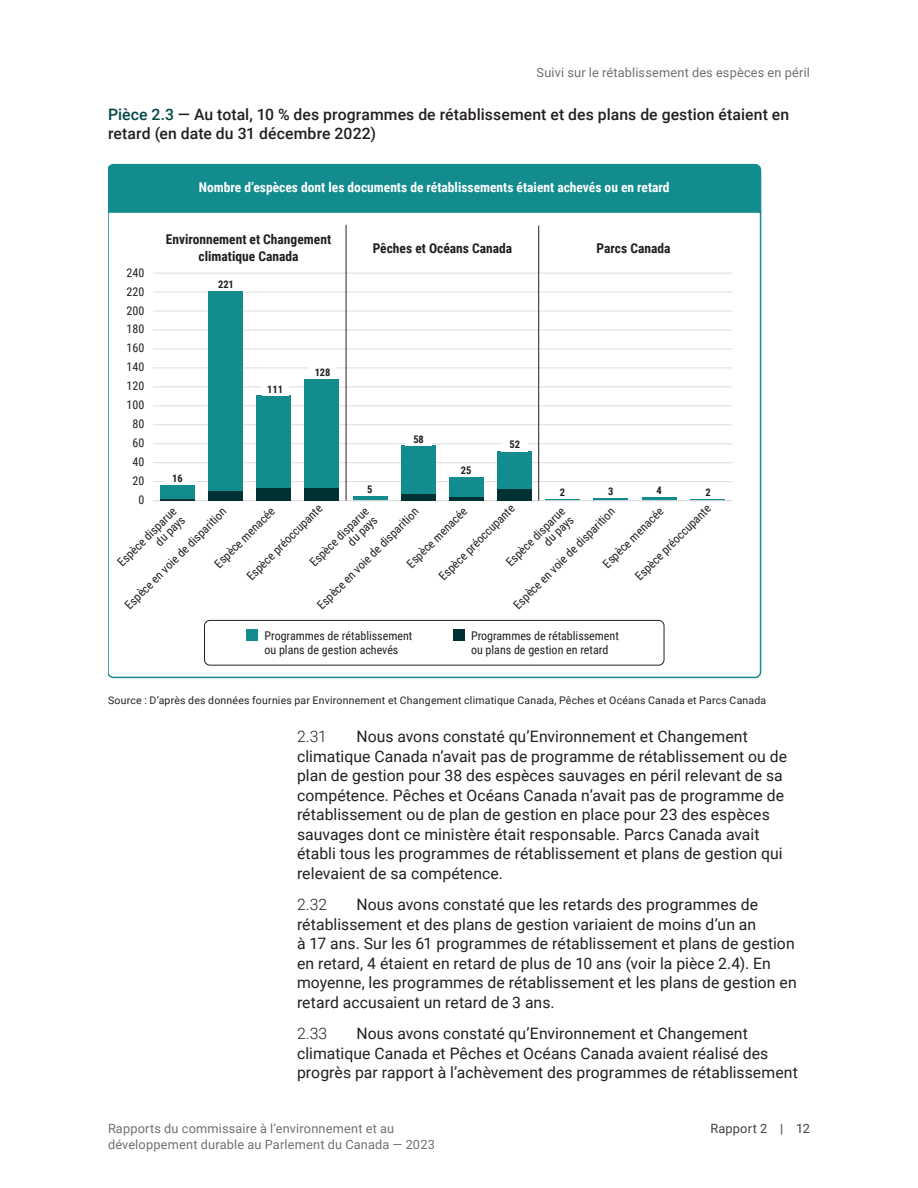
<style>
.page{position:relative;width:918px;height:1188px;background:#fff}
.page>*{position:absolute;margin:0;border:0;box-sizing:border-box;transform-origin:0 0}
.Para_num{font:15.75px/19.5px "Roboto";letter-spacing:.005em;color:#231f20}
.Exhibit_Title{font:500 15.75px/18.8px "Roboto";letter-spacing:.005em;color:#231f20}
.Para_num-2{font:300 15.75px "Roboto";color:#231f20}
.t1{font:700 13.5px "Roboto Condensed";color:#fff}
.t2{font:700 13.5px/16.2px "Roboto Condensed";color:#231f20;text-align:center}
.t3{font:12.75px/15.8px "Roboto";letter-spacing:.015em;color:#707071}
.t4{font:12.75px "Roboto";letter-spacing:.015em;color:#414042}
.t5{font:12px/14.4px "Roboto Condensed";color:#231f20}
.Note___Source{font:10.5px "Roboto";letter-spacing:.02em;color:#231f20}
.t6{font:700 10.5px "Roboto Condensed";color:#231f20}
.s1{color:#034648}
</style>
<div class="page">
<svg style="left:108px;top:213px;width:654px;height:466px"></svg>
<div style="left:108px;top:163px;width:654px;height:50px;background:#138c8f"></div>
<hr style="left:153px;top:500px;width:578px;height:1px;background:#dcdddf">
<hr style="left:153px;top:481px;width:578px;height:1px;background:#dcdddf">
<hr style="left:153px;top:462px;width:578px;height:1px;background:#dcdddf">
<hr style="left:153px;top:443px;width:578px;height:1px;background:#dcdddf">
<hr style="left:153px;top:424px;width:578px;height:1px;background:#dcdddf">
<hr style="left:153px;top:405px;width:578px;height:1px;background:#dcdddf">
<hr style="left:153px;top:387px;width:578px;height:1px;background:#dcdddf">
<hr style="left:153px;top:368px;width:578px;height:1px;background:#dcdddf">
<hr style="left:153px;top:349px;width:578px;height:1px;background:#dcdddf">
<hr style="left:153px;top:330px;width:578px;height:1px;background:#dcdddf">
<hr style="left:153px;top:311px;width:578px;height:1px;background:#dcdddf">
<hr style="left:153px;top:292px;width:578px;height:1px;background:#dcdddf">
<hr style="left:153px;top:273px;width:578px;height:1px;background:#dcdddf">
<div style="left:160px;top:485px;width:35px;height:14px;background:#138c8f"></div>
<div style="left:208px;top:291px;width:35px;height:200px;background:#138c8f"></div>
<div style="left:256px;top:395px;width:35px;height:93px;background:#138c8f"></div>
<div style="left:305px;top:379px;width:34px;height:109px;background:#138c8f"></div>
<div style="left:353px;top:496px;width:34px;height:5px;background:#138c8f"></div>
<div style="left:401px;top:446px;width:35px;height:48px;background:#138c8f"></div>
<div style="left:449px;top:477px;width:35px;height:20px;background:#138c8f"></div>
<div style="left:497px;top:451px;width:35px;height:38px;background:#138c8f"></div>
<hr style="left:545px;top:499px;width:35px;height:2px;background:#138c8f">
<hr style="left:594px;top:498px;width:34px;height:3px;background:#138c8f">
<hr style="left:642px;top:497px;width:34px;height:4px;background:#138c8f">
<hr style="left:690px;top:499px;width:35px;height:2px;background:#138c8f">
<hr style="left:160px;top:499px;width:35px;height:2px;background:#003133">
<div style="left:208px;top:491px;width:35px;height:10px;background:#003133"></div>
<div style="left:256px;top:488px;width:35px;height:13px;background:#003133"></div>
<div style="left:305px;top:488px;width:34px;height:13px;background:#003133"></div>
<hr style="left:353px;top:500px;width:34px;height:1px;background:#dcdddf">
<div style="left:401px;top:494px;width:35px;height:7px;background:#003133"></div>
<hr style="left:449px;top:497px;width:35px;height:4px;background:#003133">
<div style="left:497px;top:489px;width:35px;height:12px;background:#003133"></div>
<hr style="left:545px;top:500px;width:35px;height:1px;background:#dcdddf">
<hr style="left:594px;top:500px;width:34px;height:1px;background:#dcdddf">
<hr style="left:642px;top:500px;width:34px;height:1px;background:#dcdddf">
<hr style="left:690px;top:500px;width:35px;height:1px;background:#dcdddf">
<hr style="left:346px;top:225px;width:1px;height:276px;background:#231f20">
<hr style="left:538px;top:226px;width:1px;height:275px;background:#231f20">
<div style="left:164px;top:474px;width:27px;height:11px;background:#fff"></div>
<div style="left:262px;top:384px;width:26px;height:11px;background:#fff"></div>
<div style="left:357px;top:484px;width:26px;height:12px;background:#fff"></div>
<div style="left:405px;top:434px;width:27px;height:12px;background:#fff"></div>
<div style="left:453px;top:465px;width:26px;height:11px;background:#fff"></div>
<div style="left:502px;top:440px;width:26px;height:11px;background:#fff"></div>
<div style="left:549px;top:487px;width:27px;height:12px;background:#fff"></div>
<div style="left:695px;top:487px;width:26px;height:12px;background:#fff"></div>
<div style="left:598px;top:486px;width:26px;height:12px;background:#fff"></div>
<div style="left:646px;top:485px;width:26px;height:12px;background:#fff"></div>
<div style="left:309px;top:366px;width:27px;height:13px;background:#fff"></div>
<div style="left:247px;top:629px;width:11px;height:12px;background:#138c8f"></div>
<div style="left:453px;top:629px;width:12px;height:12px;background:#003133"></div>
<div style="left:204px;top:620px;width:460px;height:46px;border:1px solid #231f20;border-radius:5px"></div>
<p class="t3" style="left:536px;top:64px;width:275px">Suivi sur le rétablissement des espèces en péril</p>
<p class="Exhibit_Title" style="left:108px;top:104px;width:683px"><span class="s1">Pièce 2.3</span> — Au total, 10 % des programmes de rétablissement et des plans de gestion étaient en retard (en date du 31 décembre 2022)</p>
<p class="t5" style="left:127px;top:265px;width:19px">240</p>
<p class="t5" style="left:127px;top:284px;width:19px">220</p>
<p class="t5" style="left:127px;top:303px;width:19px">200</p>
<p class="t5" style="left:127px;top:322px;width:19px">180</p>
<p class="t5" style="left:127px;top:341px;width:19px">160</p>
<p class="t5" style="left:127px;top:359px;width:19px">140</p>
<p class="t5" style="left:127px;top:378px;width:19px">120</p>
<p class="t5" style="left:127px;top:397px;width:19px">100</p>
<p class="t5" style="left:133px;top:416px;width:13px">80</p>
<p class="t5" style="left:133px;top:435px;width:13px">60</p>
<p class="t1" style="left:199px;top:178px;width:472px">Nombre d’espèces dont les documents de rétablissements étaient achevés ou en retard</p>
<p class="t2" style="left:166px;top:231px;width:167px">Environnement et Changement climatique Canada</p>
<p class="t2" style="left:373px;top:239px;width:141px">Pêches et Océans Canada</p>
<p class="t2" style="left:597px;top:239px;width:75px">Parcs Canada</p>
<p class="t6" style="left:218px;top:277px;width:17px">221</p>
<p class="t6" style="left:267px;top:381px;width:17px">111</p>
<p class="t6" style="left:315px;top:365px;width:17px">128</p>
<p class="t6" style="left:413px;top:432px;width:12px">58</p>
<p class="t6" style="left:510px;top:437px;width:12px">52</p>
<p class="t5" style="left:133px;top:454px;width:13px">40</p>
<p class="t6" style="left:461px;top:463px;width:12px">25</p>
<p class="t6" style="left:172px;top:471px;width:12px">16</p>
<p class="t5" style="left:133px;top:473px;width:13px">20</p>
<p class="t6" style="left:367px;top:482px;width:7px">5</p>
<p class="t6" style="left:560px;top:485px;width:7px">2</p>
<p class="t6" style="left:608px;top:484px;width:7px">3</p>
<p class="t6" style="left:656px;top:483px;width:7px">4</p>
<p class="t6" style="left:705px;top:485px;width:7px">2</p>
<p class="t5" style="left:138px;top:492px;width:7px">0</p>
<p class="t5" style="left:121px;top:601px;width:139px;rotate:-45deg">Espèce en voie de disparition</p>
<p class="t5" style="left:243px;top:572px;width:103px;rotate:-45deg">Espèce préoccupante</p>
<p class="t5" style="left:314px;top:601px;width:139px;rotate:-45deg">Espèce en voie de disparition</p>
<p class="t5" style="left:436px;top:572px;width:103px;rotate:-45deg">Espèce préoccupante</p>
<p class="t5" style="left:344px;top:538px;width:38px;rotate:-45deg">du pays</p>
<p class="t5" style="left:510px;top:601px;width:139px;rotate:-45deg">Espèce en voie de disparition</p>
<p class="t5" style="left:632px;top:572px;width:103px;rotate:-45deg">Espèce préoccupante</p>
<p class="t5" style="left:114px;top:559px;width:79px;rotate:-45deg">Espèce disparue</p>
<p class="t5" style="left:211px;top:560px;width:81px;rotate:-45deg">Espèce menacée</p>
<p class="t5" style="left:306px;top:559px;width:79px;rotate:-45deg">Espèce disparue</p>
<p class="t5" style="left:403px;top:560px;width:81px;rotate:-45deg">Espèce menacée</p>
<p class="t5" style="left:503px;top:559px;width:79px;rotate:-45deg">Espèce disparue</p>
<p class="t5" style="left:599px;top:560px;width:81px;rotate:-45deg">Espèce menacée</p>
<p class="t5" style="left:152px;top:538px;width:38px;rotate:-45deg">du pays</p>
<p class="t5" style="left:540px;top:538px;width:38px;rotate:-45deg">du pays</p>
<p class="t5" style="left:264px;top:628px;width:149px">Programmes de rétablissement ou plans de gestion achevés</p>
<p class="t5" style="left:471px;top:628px;width:149px">Programmes de rétablissement ou plans de gestion en retard</p>
<p class="Note___Source" style="left:108px;top:693px;width:660px">Source : D’après des données fournies par Environnement et Changement climatique Canada, Pêches et Océans Canada et Parcs Canada</p>
<p class="Para_num-2" style="left:297px;top:726px;width:31px">2.31</p>
<p class="Para_num" style="left:297px;top:726px;width:492px;text-indent:59px">Nous avons constaté qu’Environnement et Changement climatique Canada n’avait pas de programme de rétablissement ou de plan de gestion pour 38 des espèces sauvages en péril relevant de sa compétence. Pêches et Océans Canada n’avait pas de programme de rétablissement ou de plan de gestion en place pour 23 des espèces sauvages dont ce ministère était responsable. Parcs Canada avait établi tous les programmes de rétablissement et plans de gestion qui relevaient de sa compétence.</p>
<p class="Para_num-2" style="left:297px;top:894px;width:32px">2.32</p>
<p class="Para_num" style="left:297px;top:894px;width:501px;text-indent:59px">Nous avons constaté que les retards des programmes de rétablissement et des plans de gestion variaient de moins d’un an<br>à 17 ans. Sur les 61 programmes de rétablissement et plans de gestion en retard, 4 étaient en retard de plus de 10 ans (voir la pièce 2.4). En moyenne, les programmes de rétablissement et les plans de gestion en retard accusaient un retard de 3 ans.</p>
<p class="Para_num-2" style="left:297px;top:1023px;width:32px">2.33</p>
<p class="Para_num" style="left:297px;top:1023px;width:502px;text-indent:59px">Nous avons constaté qu’Environnement et Changement climatique Canada et Pêches et Océans Canada avaient réalisé des progrès par rapport à l’achèvement des programmes de rétablissement</p>
<p class="t3" style="left:108px;top:1120px;width:328px">Rapports du commissaire à l’environnement et au développement durable au Parlement du Canada — 2023</p>
<p class="t4" style="left:710px;top:1120px;width:101px">Rapport 2 | 12</p>
</div>
